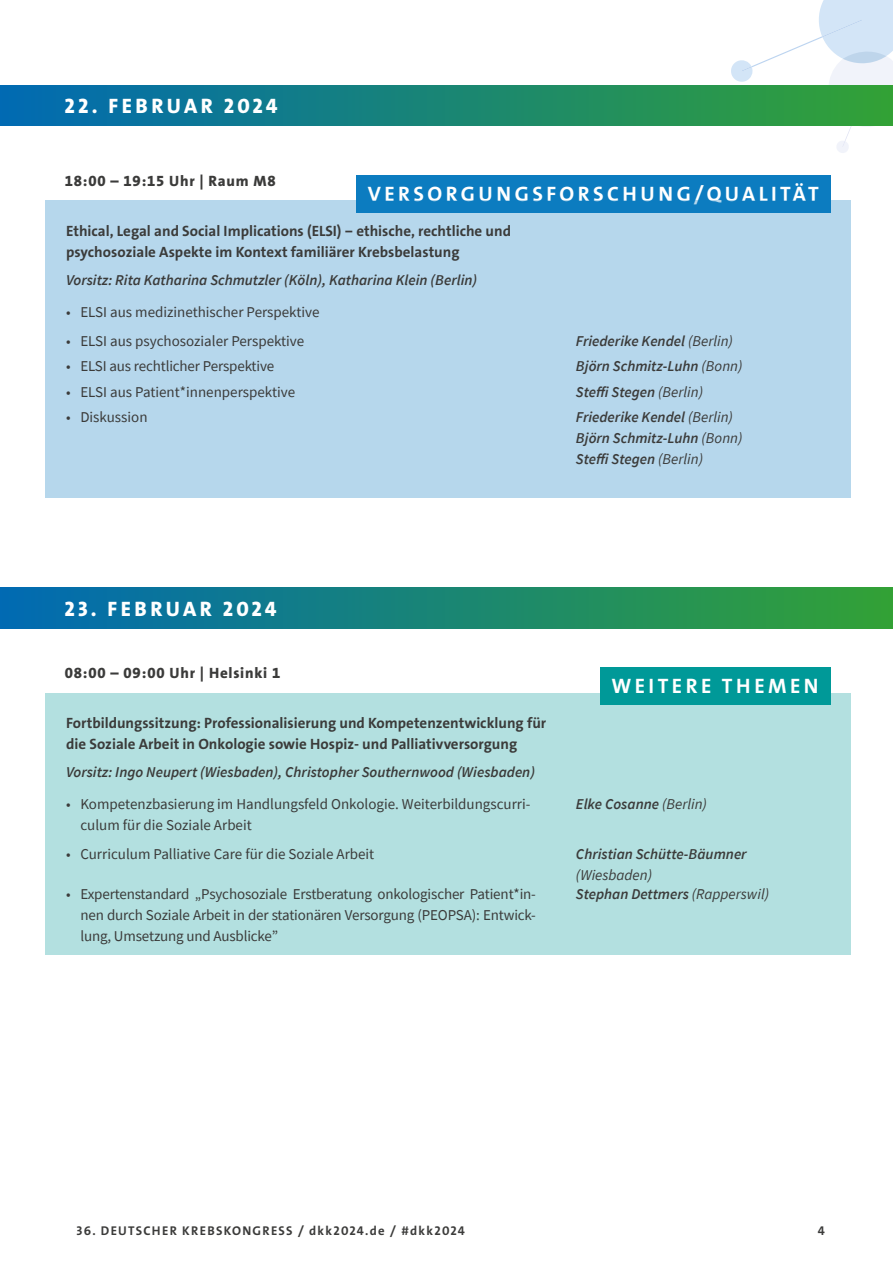
<style>
.page{position:relative;width:893px;height:1263px;background:#fff}
.page>*{position:absolute;margin:0;border:0;box-sizing:border-box;transform-origin:0 0}
.t1{font:21px "The Sans LP7 Bld";letter-spacing:.165em;color:#fff}
.t2{font:21px "The Sans LP8 Ex Bld";letter-spacing:.165em;color:#fff}
.t3{font:15px/21px "Source Sans Pro";color:#3b3b3a}
.t4{font:italic 600 15px/21px "Source Sans Pro";color:#3b3b3a}
.t5{font:15px/21px "The Sans LP7 Bld";color:#3b3b3a}
.t6{font:15px "The Sans LP8 Ex Bld";letter-spacing:.05em;color:#3b3b3a}
.t7{font:italic 15px "Source Sans Pro";color:#3b3b3a}
.t8{font:12.75px "The Sans LP7 Bld";letter-spacing:.1em;color:#3b3b3a}
.s1{font-weight:400}
</style>
<div class="page">
<svg style="left:731px;top:0;width:162px;height:153px"></svg>
<div style="left:0;top:85px;width:893px;height:41px;background:linear-gradient(to right,#016ab3,#33a135)"></div>
<div style="left:356px;top:175px;width:474px;height:37px;background:#0c7cc0"></div>
<div style="left:45px;top:201px;width:805px;height:297px;background:#b6d7ec"></div>
<div style="left:0;top:588px;width:893px;height:40px;background:linear-gradient(to right,#016ab3,#33a135)"></div>
<div style="left:600px;top:667px;width:230px;height:37px;background:#009998"></div>
<div style="left:45px;top:693px;width:805px;height:261px;background:#b3e0e0"></div>
<h1 class="t2" style="left:65px;top:93px;width:214px">22. FEBRUAR 2024</h1>
<p class="t6" style="left:65px;top:172px;width:212px">18:00 – 19:15 Uhr | Raum M8</p>
<h1 class="t1" style="left:368px;top:180px;width:452px">VERSORGUNGSFORSCHUNG/QUALITÄT</h1>
<p class="t5" style="left:66px;top:221px;width:446px">Ethical, Legal and Social Implications (ELSI) ‒ ethische, rechtliche und psychosoziale Aspekte im Kontext familiärer Krebsbelastung</p>
<p class="t4" style="left:66px;top:270px;width:413px">Vorsitz: Rita Katharina Schmutzler (Köln), Katharina Klein (Berlin)</p>
<p class="t3" style="left:66px;top:302px;width:255px">• ELSI aus medizinethischer Perspektive</p>
<p class="t3" style="left:66px;top:330px;width:240px">• ELSI aus psychosozialer Perspektive</p>
<p class="t4" style="left:576px;top:330px;width:159px">Friederike Kendel <span class="s1">(Berlin)</span></p>
<p class="t3" style="left:66px;top:356px;width:210px">• ELSI aus rechtlicher Perspektive</p>
<p class="t4" style="left:576px;top:355px;width:168px">Björn Schmitz-Luhn <span class="s1">(Bonn)</span></p>
<p class="t3" style="left:66px;top:381px;width:231px">• ELSI aus Patient*innenperspektive</p>
<p class="t4" style="left:576px;top:381px;width:129px">Steffi Stegen <span class="s1">(Berlin)</span></p>
<p class="t3" style="left:66px;top:407px;width:83px">• Diskussion</p>
<p class="t4" style="left:576px;top:406px;width:168px">Friederike Kendel <span class="s1">(Berlin)<br></span>Björn Schmitz-Luhn <span class="s1">(Bonn)<br></span>Steffi Stegen <span class="s1">(Berlin)</span></p>
<h1 class="t2" style="left:65px;top:595px;width:213px">23. FEBRUAR 2024</h1>
<p class="t6" style="left:65px;top:663px;width:217px">08:00 – 09:00 Uhr | Helsinki 1</p>
<h1 class="t1" style="left:611px;top:672px;width:209px">WEITERE THEMEN</h1>
<p class="t5" style="left:66px;top:713px;width:482px">Fortbildungssitzung: Professionalisierung und Kompetenzentwicklung für die Soziale Arbeit in Onkologie sowie Hospiz- und Palliativversorgung</p>
<p class="t4" style="left:66px;top:762px;width:470px">Vorsitz: Ingo Neupert (Wiesbaden), Christopher Southernwood (Wiesbaden)</p>
<p class="t3" style="left:80px;top:794px;width:452px;text-indent:-14px">• Kompetenzbasierung im Handlungsfeld Onkologie. Weiterbildungscurri&shy;culum für die Soziale Arbeit</p>
<p class="t4" style="left:576px;top:794px;width:133px">Elke Cosanne <span class="s1">(Berlin)</span></p>
<p class="t3" style="left:66px;top:843px;width:310px">• Curriculum Palliative Care für die Soziale Arbeit</p>
<p class="t4" style="left:576px;top:843px;width:172px">Christian Schütte-Bäumner</p>
<p class="t7" style="left:576px;top:865px;width:78px">(Wiesbaden)</p>
<p class="t3" style="left:80px;top:884px;width:457px;text-align:justify;text-indent:-14px">• Expertenstandard „Psychosoziale Erstberatung onkologischer Patient*in&shy;nen durch Soziale Arbeit in der stationären Versorgung (PEOPSA): Entwick&shy;lung, Umsetzung und Ausblicke”</p>
<p class="t4" style="left:576px;top:884px;width:195px">Stephan Dettmers <span class="s1">(Rapperswil)</span></p>
<p class="t8" style="left:77px;top:1223px;width:390px">36. DEUTSCHER KREBSKONGRESS / dkk2024.de / #dkk2024</p>
<p class="t8" style="left:818px;top:1223px;width:9px">4</p>
</div>
